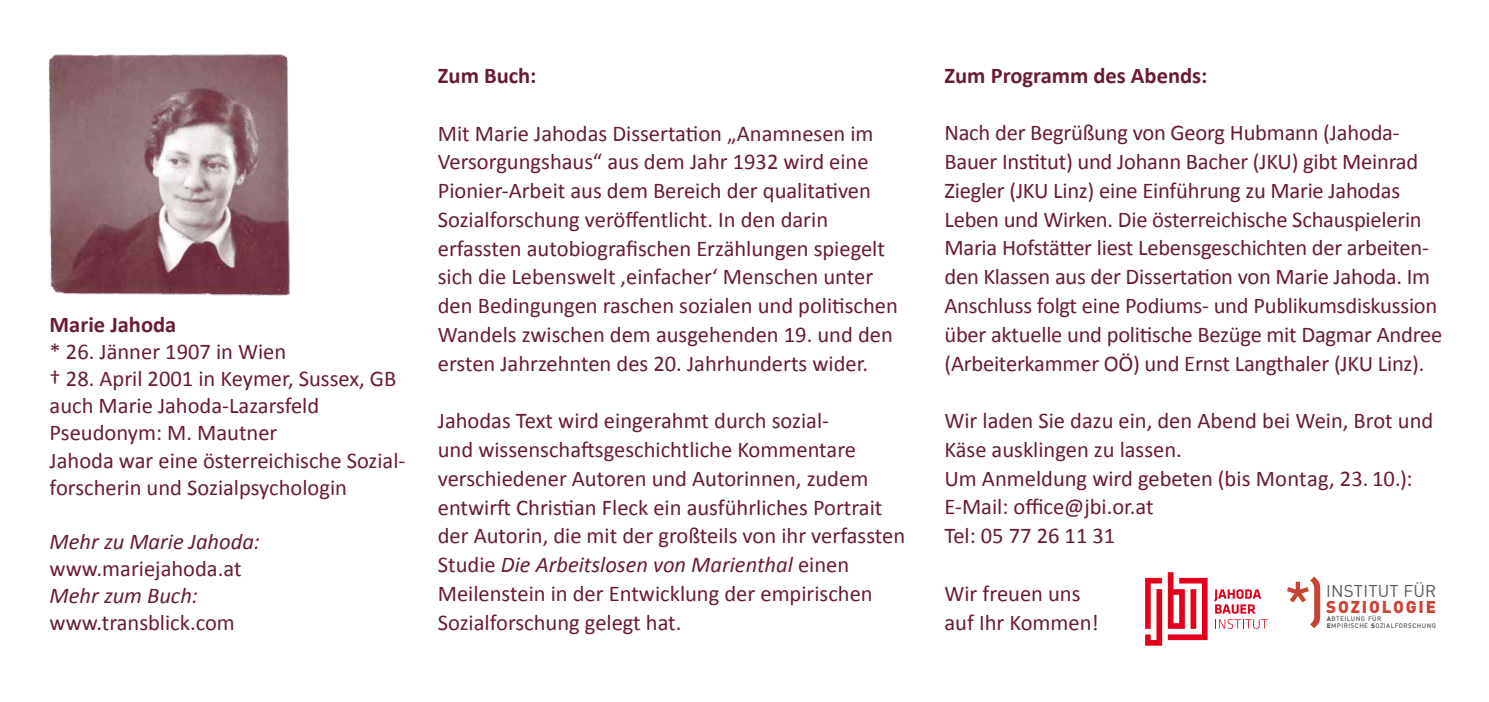
<style>
.page{position:relative;width:1489px;height:702px;background:#fff}
.page>*{position:absolute;margin:0;border:0;box-sizing:border-box;transform-origin:0 0}
.t1{font:700 50.5px "Aachen Std";color:#c94434}
.t2{font:22.5px/28.8px "Calibri";color:#6a1b32}
.t3{font:700 22.5px "Calibri";color:#6a1b32}
.t4{font:italic 22.5px "Calibri";color:#6a1b32}
.t5{font:17px "DIN Pro";letter-spacing:.01em;color:#58585a}
.t6{font:900 17px "DIN Pro";letter-spacing:.11em;color:#c94434}
.t7{font:500 6.5px "DIN Pro";letter-spacing:.06em;color:#58585a}
.s1{font-style:italic}
.s2{font-family:"DIN Pro";font-weight:500;font-size:57.5px}
.s3{font-weight:900}
</style>
<div class="page">
<img style="left:49px;top:54px;width:242px;height:242px">
<svg style="left:1214px;top:589px;width:46px;height:24px"></svg>
<svg style="left:1215px;top:619px;width:52px;height:9px"></svg>
<svg style="left:1145px;top:572px;width:62px;height:73px"></svg>
<p class="t3" style="left:50px;top:311px;width:128px">Marie Jahoda</p>
<p class="t2" style="left:50px;top:338px;width:357px;line-height:27px">* 26. Jänner 1907 in Wien<br>† 28. April 2001 in Keymer, Sussex, GB auch Marie Jahoda-Lazarsfeld<br>Pseudonym: M. Mautner<br>Jahoda war eine österreichische Sozial&shy;forscherin und Sozialpsychologin</p>
<p class="t4" style="left:50px;top:527px;width:212px">Mehr zu Marie Jahoda:</p>
<p class="t2" style="left:50px;top:553px;width:193px">www.mariejahoda.at</p>
<p class="t4" style="left:50px;top:581px;width:150px">Mehr zum Buch:</p>
<p class="t2" style="left:50px;top:607px;width:187px">www.transblick.com</p>
<p class="t3" style="left:438px;top:62px;width:100px">Zum Buch:</p>
<p class="t2" style="left:438px;top:118px;width:461px">Mit Marie Jahodas Dissertation „Anamnesen im Versorgungshaus“ aus dem Jahr 1932 wird eine Pionier-Arbeit aus dem Bereich der qualitativen Sozialforschung veröffentlicht. In den darin erfassten autobiografischen Erzählungen spiegelt sich die Lebenswelt ‚einfacher‘ Menschen unter den Bedingungen raschen sozialen und politischen Wandels zwischen dem ausgehenden 19. und den ersten Jahrzehnten des 20. Jahrhunderts wider.</p>
<p class="t2" style="left:438px;top:406px;width:469px">Jahodas Text wird eingerahmt durch sozial-<br>und wissenschaftsgeschichtliche Kommentare verschiedener Autoren und Autorinnen, zudem entwirft Christian Fleck ein ausführliches Portrait der Autorin, die mit der großteils von ihr verfassten Studie <span class="s1">Die Arbeitslosen von Marienthal</span> einen Meilenstein in der Entwicklung der empirischen Sozialforschung gelegt hat.</p>
<p class="t3" style="left:944px;top:61px;width:264px">Zum Programm des Abends:</p>
<p class="t2" style="left:944px;top:118px;width:499px">Nach der Begrüßung von Georg Hubmann (Jahoda-Bauer Institut) und Johann Bacher (JKU) gibt Meinrad Ziegler (JKU Linz) eine Einführung zu Marie Jahodas Leben und Wirken. Die österreichische Schauspielerin Maria Hofstätter liest Lebensgeschichten der arbeiten&shy;den Klassen aus der Dissertation von Marie Jahoda. Im Anschluss folgt eine Podiums- und Publikumsdiskussion über aktuelle und politische Bezüge mit Dagmar Andree (Arbeiterkammer OÖ) und Ernst Langthaler (JKU Linz).</p>
<p class="t2" style="left:944px;top:406px;width:490px">Wir laden Sie dazu ein, den Abend bei Wein, Brot und Käse ausklingen zu lassen.<br>Um Anmeldung wird gebeten (bis Montag, 23. 10.):<br>E-Mail: office@jbi.or.at<br>Tel: 05 77 26 11 31</p>
<p class="t2" style="left:944px;top:578px;width:156px">Wir freuen uns auf Ihr Kommen!</p>
<h1 class="t1" style="left:1283px;top:566px;width:42px">*<span class="s2">)</span></h1>
<p class="t5" style="left:1326px;top:579px;width:112px">INSTITUT FÜR</p>
<p class="t6" style="left:1326px;top:595px;width:111px">SOZIOLOGIE</p>
<p class="t7" style="left:1326px;top:614px;width:56px"><span class="s3">A</span>BTEILUNG FÜR</p>
<p class="t7" style="left:1326px;top:621px;width:111px"><span class="s3">E</span>MPIRISCHE <span class="s3">S</span>OZIALFORSCHUNG</p>
</div>
